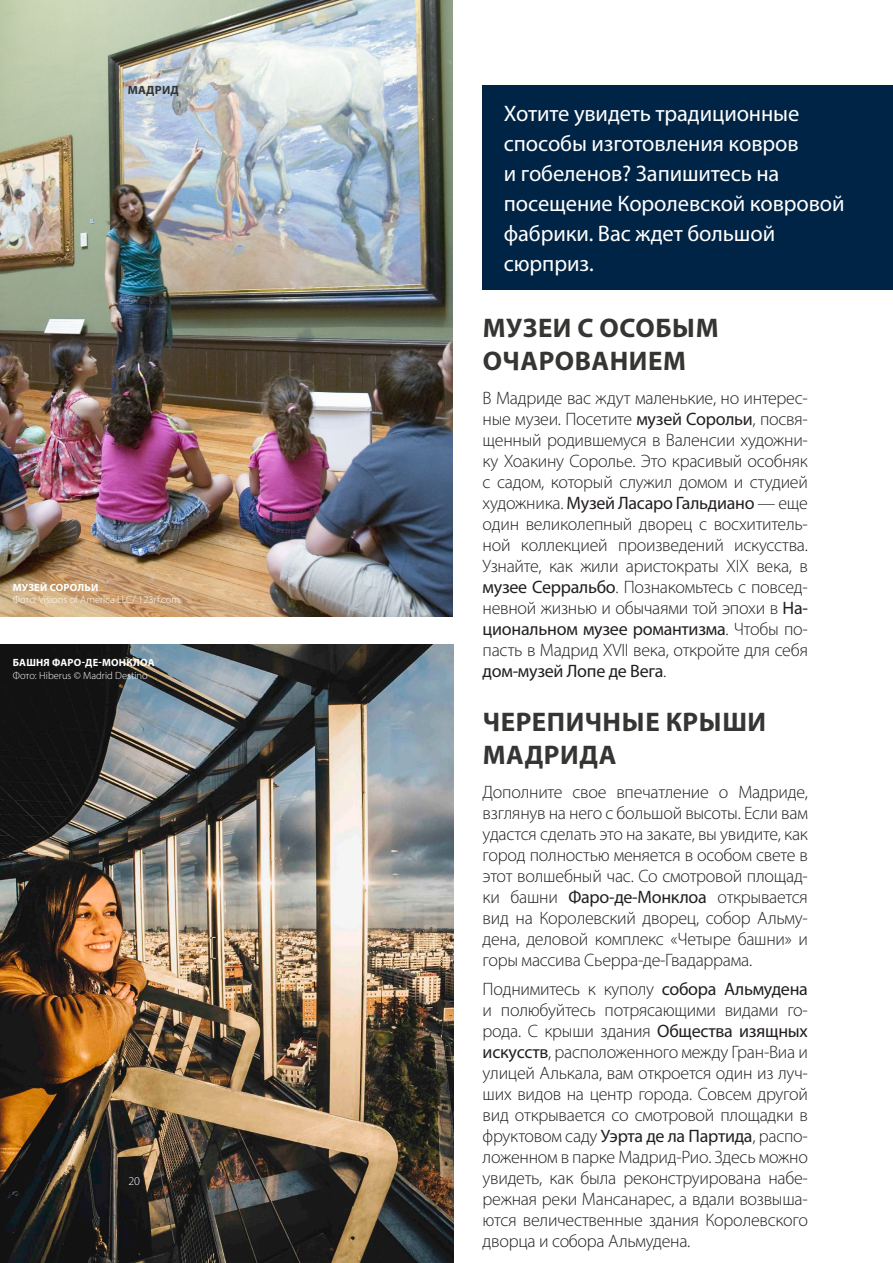
<style>
.page{position:relative;width:893px;height:1263px;background:#fff}
.page>*{position:absolute;margin:0;border:0;box-sizing:border-box;transform-origin:0 0}
.t1{font:700 27px/33px "Myriad Pro";letter-spacing:.02em;color:#353534}
.Destacado{font:22.5px/30px "Myriad Pro";letter-spacing:-.005em;color:#fff}
.Body{font:300 18px/21px "Myriad Pro";letter-spacing:-.015em;color:#231f20;text-align:justify}
.t2{font:700 12px "Myriad Pro";letter-spacing:.02em;color:#353534}
.t3{font:300 12px "Myriad Pro";color:#fff}
.PIE_ARRIBA{font:300 10.5px "Myriad Pro";color:#fff}
.PIE_ARRIBA-2{font:700 10.5px "Myriad Pro";letter-spacing:.02em;color:#fff}
.s1{font-weight:400}
</style>
<div class="page">
<img style="left:0;top:0;width:453px;height:617px">
<img style="left:0;top:644px;width:454px;height:619px">
<div style="left:483px;top:85px;width:410px;height:204px;background:#002445"></div>
<p class="t2" style="left:128px;top:82px;width:53px">МАДРИД</p>
<p class="PIE_ARRIBA-2" style="left:13px;top:580px;width:87px">МУЗЕЙ СОРОЛЬИ</p>
<p class="PIE_ARRIBA" style="left:13px;top:594px;width:169px">Фото: Visions of America LLC/ 123rf.com</p>
<p class="PIE_ARRIBA-2" style="left:13px;top:656px;width:143px">БАШНЯ ФАРО-ДЕ-МОНКЛОА</p>
<p class="PIE_ARRIBA" style="left:13px;top:669px;width:137px">Фото: Hiberus © Madrid Destino</p>
<p class="t3" style="left:128px;top:1174px;width:13px">20</p>
<p class="Destacado" style="left:504px;top:98px;width:342px">Хотите увидеть традиционные способы изготовления ковров<br>и гобеленов? Запишитесь на посещение Королевской ковровой фабрики. Вас ждет большой сюрприз.</p>
<h2 class="t1" style="left:483px;top:311px;width:237px">МУЗЕИ С ОСОБЫМ<br>ОЧАРОВАНИЕМ</h2>
<p class="Body" style="left:483px;top:387px;width:327px">В Мадриде вас ждут маленькие, но интерес&shy;ные музеи. Посетите <span class="s1">музей Сорольи</span>, посвя&shy;щенный родившемуся в Валенсии художни&shy;ку Хоакину Соролье. Это красивый особняк с садом, который служил домом и студией художника. <span class="s1">Музей Ласаро Гальдиано</span> — еще один великолепный дворец с восхититель&shy;ной коллекцией произведений искусства.<br>Узнайте, как жили аристократы XIX века, в <span class="s1">музее Серральбо</span>. Познакомьтесь с повсед&shy;невной жизнью и обычаями той эпохи в <span class="s1">На&shy;циональном музее романтизма</span>. Чтобы по&shy;пасть в Мадрид XVII века, откройте для себя <span class="s1">дом-музей Лопе де Вега</span>.</p>
<h2 class="t1" style="left:483px;top:705px;width:285px">ЧЕРЕПИЧНЫЕ КРЫШИ<br>МАДРИДА</h2>
<p class="Body" style="left:483px;top:781px;width:327px">Дополните свое впечатление о Мадриде, взглянув на него с большой высоты. Если вам удастся сделать это на закате, вы увидите, как город полностью меняется в особом свете в этот волшебный час. Со смотровой площад&shy;ки башни <span class="s1">Фаро-де-Монклоа</span> открывается вид на Королевский дворец, собор Альму&shy;дена, деловой комплекс «Четыре башни» и горы массива Сьерра-де-Гвадаррама.</p>
<p class="Body" style="left:483px;top:979px;width:327px">Поднимитесь к куполу <span class="s1">собора Альмудена </span>и полюбуйтесь потрясающими видами го&shy;рода. С крыши здания <span class="s1">Общества изящных искусств</span>, расположенного между Гран-Виа и улицей Алькала, вам откроется один из луч&shy;ших видов на центр города. Совсем другой вид открывается со смотровой площадки в фруктовом саду <span class="s1">Уэрта де ла Партида</span>, распо&shy;ложенном в парке Мадрид-Рио. Здесь можно увидеть, как была реконструирована набе&shy;режная реки Мансанарес, а вдали возвыша&shy;ются величественные здания Королевского дворца и собора Альмудена.</p>
</div>
